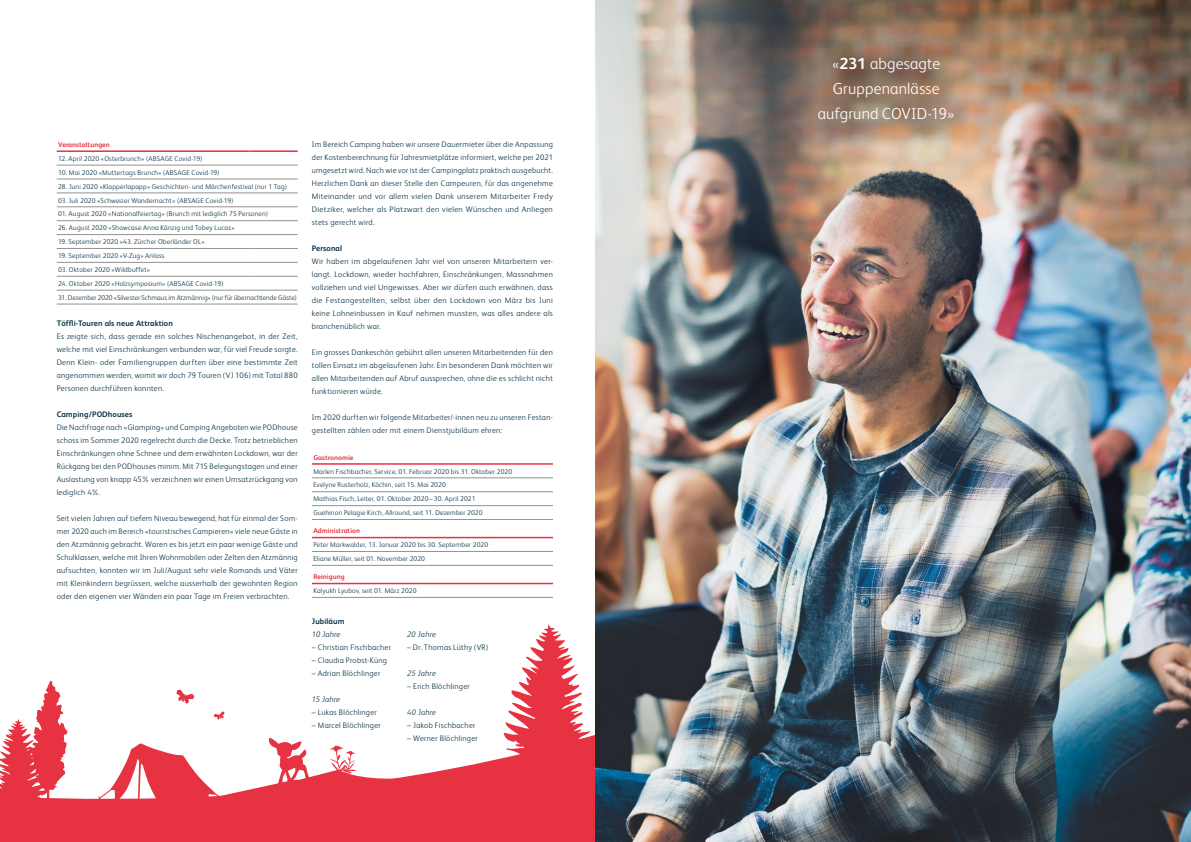
<style>
.page{position:relative;width:1191px;height:842px;background:#fff}
.page>*{position:absolute;margin:0;border:0;box-sizing:border-box;transform-origin:0 0}
.t1{font:300 16px/25px "FS Albert";letter-spacing:.01em;color:#fff;text-align:center}
.t2{font:300 8px/13px "FS Albert";letter-spacing:.035em;color:#083145;text-align:justify}
.t3{font:700 8px "FS Albert";letter-spacing:.01em;color:#083145}
.t4{font:italic 300 8px "FS Albert";letter-spacing:.01em;color:#083145}
.t5{font:300 7px "FS Albert";letter-spacing:.025em;color:#083145}
.t6{font:700 7px "FS Albert";letter-spacing:.01em;color:#e63241}
.s1{font-weight:700}
</style>
<div class="page">
<hr style="left:57px;top:165px;width:192px;height:1px;background:#949290">
<hr style="left:249px;top:165px;width:49px;height:1px;background:#949290">
<hr style="left:57px;top:179px;width:192px;height:1px;background:#949290">
<hr style="left:249px;top:179px;width:49px;height:1px;background:#949290">
<hr style="left:57px;top:193px;width:192px;height:1px;background:#949290">
<hr style="left:249px;top:193px;width:49px;height:1px;background:#949290">
<hr style="left:57px;top:207px;width:192px;height:1px;background:#949290">
<hr style="left:249px;top:207px;width:49px;height:1px;background:#949290">
<hr style="left:57px;top:220px;width:192px;height:1px;background:#949290">
<hr style="left:249px;top:220px;width:49px;height:1px;background:#949290">
<hr style="left:57px;top:234px;width:192px;height:1px;background:#949290">
<hr style="left:249px;top:234px;width:49px;height:1px;background:#949290">
<hr style="left:57px;top:248px;width:192px;height:1px;background:#949290">
<hr style="left:249px;top:248px;width:49px;height:1px;background:#949290">
<hr style="left:57px;top:262px;width:192px;height:1px;background:#949290">
<hr style="left:249px;top:262px;width:49px;height:1px;background:#949290">
<hr style="left:57px;top:276px;width:192px;height:1px;background:#949290">
<hr style="left:249px;top:276px;width:49px;height:1px;background:#949290">
<hr style="left:57px;top:290px;width:192px;height:1px;background:#949290">
<hr style="left:249px;top:290px;width:49px;height:1px;background:#949290">
<hr style="left:57px;top:304px;width:192px;height:1px;background:#949290">
<hr style="left:249px;top:304px;width:49px;height:1px;background:#949290">
<hr style="left:57px;top:150px;width:192px;height:2px;background:#e63241">
<hr style="left:249px;top:150px;width:49px;height:2px;background:#e63241">
<hr style="left:312px;top:463px;width:241px;height:2px;background:#e63241">
<hr style="left:312px;top:478px;width:241px;height:1px;background:#949290">
<hr style="left:312px;top:492px;width:241px;height:1px;background:#949290">
<hr style="left:312px;top:505px;width:241px;height:1px;background:#949290">
<hr style="left:312px;top:519px;width:241px;height:1px;background:#949290">
<hr style="left:312px;top:551px;width:241px;height:1px;background:#949290">
<hr style="left:312px;top:537px;width:241px;height:1px;background:#e63241">
<hr style="left:312px;top:565px;width:241px;height:1px;background:#949290">
<svg style="left:0;top:582px;width:595px;height:260px"></svg>
<svg style="left:503px;top:624px;width:92px;height:138px"></svg>
<svg style="left:0;top:681px;width:67px;height:127px"></svg>
<svg style="left:98px;top:738px;width:338px;height:67px"></svg>
<svg style="left:214px;top:711px;width:10px;height:9px"></svg>
<svg style="left:176px;top:690px;width:18px;height:14px"></svg>
<img style="left:595px;top:0;width:596px;height:842px">
<svg style="left:796px;top:32px;width:179px;height:113px;background:#997e69"></svg>
<p class="t6" style="left:58px;top:140px;width:53px">Veranstaltungen</p>
<p class="t5" style="left:58px;top:154px;width:146px">12. April 2020 «Osterbrunch» (ABSAGE Covid-19)</p>
<p class="t5" style="left:58px;top:168px;width:163px">10. Mai 2020 «Muttertags Brunch» (ABSAGE Covid-19)</p>
<p class="t5" style="left:58px;top:182px;width:230px">28. Juni 2020 «Klapperlapapp» Geschichten- und Märchenfestival (nur 1 Tag)</p>
<p class="t5" style="left:58px;top:196px;width:177px">03. Juli 2020 «Schweizer Wandernacht» (ABSAGE Covid-19)</p>
<p class="t5" style="left:58px;top:209px;width:211px">01. August 2020 «Nationalfeiertag» (Brunch mit lediglich 75 Personen)</p>
<p class="t5" style="left:58px;top:223px;width:178px">26. August 2020 «Showcase Anna Känzig und Tobey Lucas»</p>
<p class="t5" style="left:58px;top:237px;width:148px">19. September 2020 «43. Zürcher Oberländer OL»</p>
<p class="t5" style="left:58px;top:251px;width:108px">19. September 2020 «V-Zug» Anlass</p>
<p class="t5" style="left:58px;top:265px;width:94px">03. Oktober 2020 «Wildbuffet»</p>
<p class="t5" style="left:58px;top:279px;width:167px">24. Oktober 2020 «Holzsymposium» (ABSAGE Covid-19)</p>
<p class="t5" style="left:58px;top:293px;width:240px">31. Dezember 2020 «Silvester-Schmaus im Atzmännig» (nur für übernachtende Gäste)</p>
<p class="t3" style="left:57px;top:318px;width:118px">Töffli-Touren als neue Attraktion</p>
<p class="t2" style="left:57px;top:330px;width:242px">Es zeigte sich, dass gerade ein solches Nischenangebot, in der Zeit, welche mit viel Einschränkungen verbunden war, für viel Freude sorgte.<br>Denn Klein- oder Familiengruppen durften über eine bestimmte Zeit angenommen werden, womit wir doch 79 Touren (VJ 106) mit Total 880<br>Personen durchführen konnten.</p>
<p class="t3" style="left:57px;top:409px;width:77px">Camping/PODhouses</p>
<p class="t2" style="left:57px;top:421px;width:242px">Die Nachfrage nach «Glamping» und Camping Angeboten wie PODhouse schoss im Sommer 2020 regelrecht durch die Decke. Trotz betrieblichen Einschränkungen ohne Schnee und dem erwähnten Lockdown, war der Rückgang bei den PODhouses minim. Mit 715 Belegungstagen und einer Auslastung von knapp 45% verzeichnen wir einen Umsatzrückgang von lediglich 4%.</p>
<p class="t2" style="left:57px;top:512px;width:242px">Seit vielen Jahren auf tiefem Niveau bewegend, hat für einmal der Som&shy;mer 2020 auch im Bereich «touristisches Campieren» viele neue Gäste in den Atzmännig gebracht. Waren es bis jetzt ein paar wenige Gäste und Schulklassen, welche mit Ihren Wohnmobilen oder Zelten den Atzmännig aufsuchten, konnten wir im Juli/August sehr viele Romands und Väter mit Kleinkindern begrüssen, welche ausserhalb der gewohnten Region oder den eigenen vier Wänden ein paar Tage im Freien verbrachten.</p>
<p class="t2" style="left:312px;top:137px;width:242px">Im Bereich Camping haben wir unsere Dauermieter über die Anpassung der Kostenberechnung für Jahresmietplätze informiert, welche per 2021 umgesetzt wird. Nach wie vor ist der Campingplatz praktisch ausgebucht.<br>Herzlichen Dank an dieser Stelle den Campeuren, für das angenehme Miteinander und vor allem vielen Dank unserem Mitarbeiter Fredy Dietziker, welcher als Platzwart den vielen Wünschen und Anliegen stets gerecht wird.</p>
<p class="t3" style="left:312px;top:243px;width:32px">Personal</p>
<p class="t2" style="left:312px;top:254px;width:242px">Wir haben im abgelaufenen Jahr viel von unseren Mitarbeitern ver&shy;langt. Lockdown, wieder hochfahren, Einschränkungen, Massnahmen vollziehen und viel Ungewisses. Aber wir dürfen auch erwähnen, dass die Festangestellten, selbst über den Lockdown von März bis Juni keine Lohneinbussen in Kauf nehmen mussten, was alles andere als branchenüblich war.</p>
<p class="t2" style="left:312px;top:345px;width:242px">Ein grosses Dankeschön gebührt allen unseren Mitarbeitenden für den tollen Einsatz im abgelaufenen Jahr. Ein besonderen Dank möchten wir allen Mitarbeitenden auf Abruf aussprechen, ohne die es schlicht nicht funktionieren würde.</p>
<p class="t2" style="left:312px;top:410px;width:242px">Im 2020 durften wir folgende Mitarbeiter/-innen neu zu unseren Festan&shy;gestellten zählen oder mit einem Dienstjubiläum ehren:</p>
<p class="t6" style="left:313px;top:452px;width:42px">Gastronomie</p>
<p class="t5" style="left:313px;top:467px;width:200px">Marlen Fischbacher, Service, 01. Februar 2020 bis 31. Oktober 2020</p>
<p class="t5" style="left:313px;top:480px;width:134px">Evelyne Rusterholz, Köchin, seit 15. Mai 2020</p>
<p class="t5" style="left:313px;top:494px;width:164px">Mathias Fisch, Leiter, 01. Oktober 2020 – 30. April 2021</p>
<p class="t5" style="left:313px;top:508px;width:171px">Guehinon Pelagie Kirch, Allround, seit 11. Dezember 2020</p>
<p class="t6" style="left:313px;top:526px;width:48px">Administration</p>
<p class="t5" style="left:313px;top:540px;width:176px">Peter Markwalder, 13. Januar 2020 bis 30. September 2020</p>
<p class="t5" style="left:313px;top:554px;width:113px">Eliane Müller, seit 01. November 2020</p>
<p class="t6" style="left:313px;top:572px;width:33px">Reinigung</p>
<p class="t5" style="left:313px;top:586px;width:105px">Kalyukh Lyubov, seit 01. März 2020</p>
<p class="t3" style="left:312px;top:616px;width:34px">Jubiläum</p>
<p class="t4" style="left:312px;top:629px;width:30px">10 Jahre</p>
<p class="t2" style="left:312px;top:641px;width:81px">– Christian Fischbacher</p>
<p class="t2" style="left:312px;top:654px;width:77px">– Claudia Probst-Küng</p>
<p class="t2" style="left:312px;top:667px;width:70px">– Adrian Blöchlinger</p>
<p class="t4" style="left:312px;top:694px;width:30px">15 Jahre</p>
<p class="t2" style="left:312px;top:706px;width:66px">– Lukas Blöchlinger</p>
<p class="t2" style="left:312px;top:719px;width:70px">– Marcel Blöchlinger</p>
<p class="t4" style="left:407px;top:629px;width:30px">20 Jahre</p>
<p class="t2" style="left:407px;top:641px;width:83px">– Dr. Thomas Lüthy (VR)</p>
<p class="t4" style="left:407px;top:668px;width:30px">25 Jahre</p>
<p class="t2" style="left:407px;top:680px;width:64px">– Erich Blöchlinger</p>
<p class="t4" style="left:407px;top:707px;width:30px">40 Jahre</p>
<p class="t2" style="left:407px;top:719px;width:70px">– Jakob Fischbacher</p>
<p class="t2" style="left:407px;top:732px;width:72px">– Werner Blöchlinger</p>
<p class="t1" style="left:818px;top:50px;width:138px">«<span class="s1">231</span> abgesagte<br>Gruppenanlässe aufgrund COVID-19»</p>
</div>
